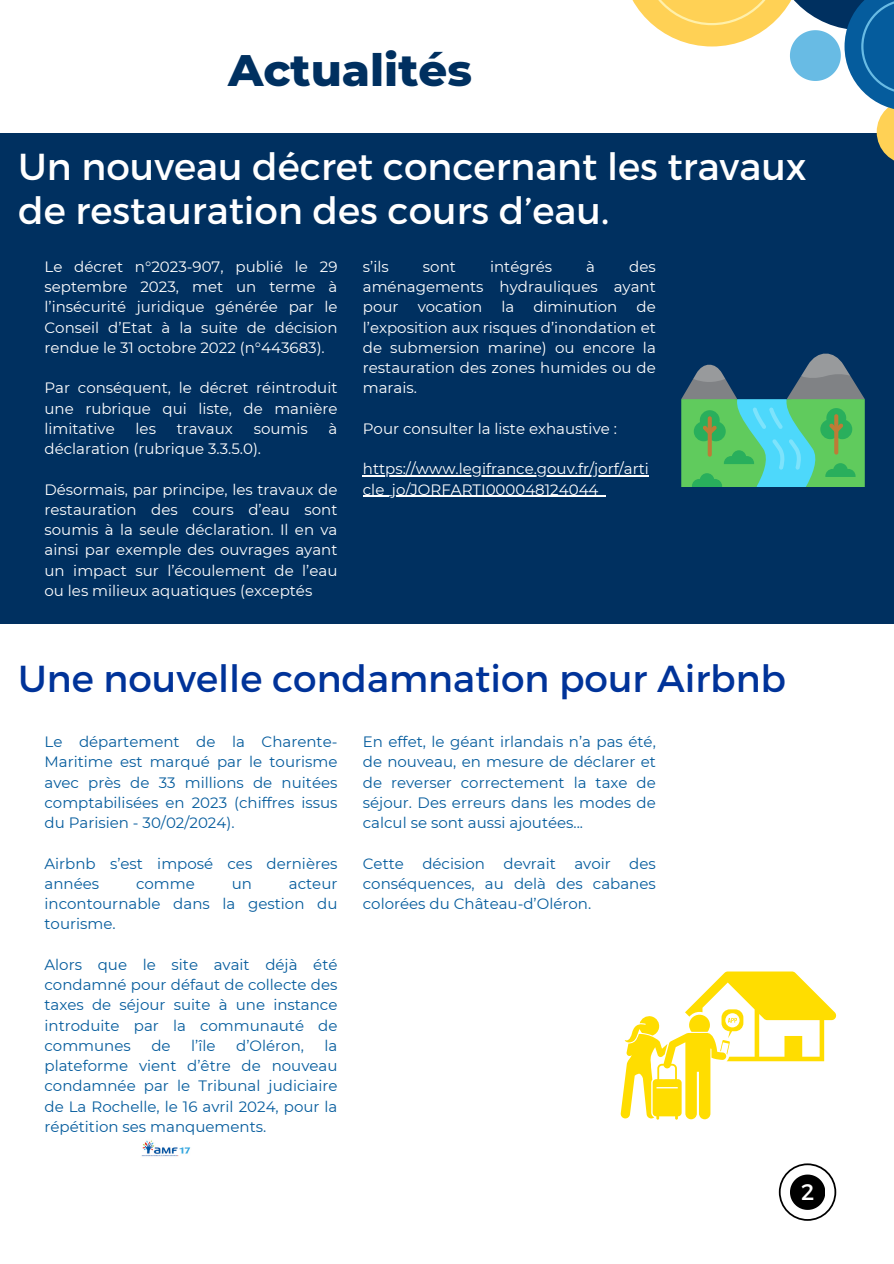
<style>
.page{position:relative;width:894px;height:1264px;background:#fff}
.page>*{position:absolute;margin:0;border:0;box-sizing:border-box;transform-origin:0 0}
.t1{font:800 45px "Montserrat";color:#003060}
.t2{font:37.5px/43.8px "Montserrat";color:#fff}
.t3{font:37.5px "Montserrat";color:#039}
.t4{font:22.5px "Montserrat";color:#fff}
.t5{font:15px/20.2px "Montserrat";color:#fff;text-align:justify}
.t6{font:15px/20.2px "Montserrat";color:#055c9d;text-align:justify}
</style>
<div class="page">
<div style="left:0;top:134px;width:893px;height:489px;background:#003060"></div>
<svg style="left:621px;top:0;width:272px;height:160px"></svg>
<svg style="left:778px;top:1163px;width:58px;height:57px"></svg>
<img style="left:141px;top:1140px;width:50px;height:17px">
<svg style="left:681px;top:353px;width:183px;height:134px"></svg>
<hr style="left:363px;top:475px;width:285px;height:1px;background:#fff">
<hr style="left:363px;top:496px;width:235px;height:1px;background:#fff">
<svg style="left:620px;top:971px;width:216px;height:148px"></svg>
<p class="t1" style="left:228px;top:43px;width:245px">Actualités</p>
<p class="t2" style="left:18px;top:143px;width:789px">Un nouveau décret concernant les travaux de restauration des cours d’eau.</p>
<p class="t5" style="left:44px;top:256px;width:294px">Le décret n°2023-907, publié le 29 septembre 2023, met un terme à l’insécurité juridique générée par le Conseil d’Etat à la suite de décision rendue le 31 octobre 2022 (n°443683).</p>
<h1 class="t5" style="left:44px;top:378px;width:294px">Par conséquent, le décret réintroduit une rubrique qui liste, de manière limitative</h1>
<h1 class="t5" style="left:135px;top:418px;width:22px">les</h1>
<h1 class="t5" style="left:177px;top:418px;width:58px">travaux</h1>
<h1 class="t5" style="left:254px;top:418px;width:56px">soumis</h1>
<h1 class="t5" style="left:328px;top:418px;width:10px">à</h1>
<h1 class="t5" style="left:44px;top:438px;width:218px">déclaration (rubrique 3.3.5.0).</h1>
<h2 class="t5" style="left:44px;top:479px;width:294px">Désormais, par principe, les travaux de restauration des cours d’eau sont soumis à la seule déclaration. Il en va ainsi par exemple des ouvrages ayant un impact sur l’écoulement de l’eau ou les milieux aquatiques (exceptés</h2>
<p class="t5" style="left:363px;top:256px;width:27px">s’ils</p>
<p class="t5" style="left:423px;top:256px;width:34px">sont</p>
<p class="t5" style="left:490px;top:256px;width:64px">intégrés</p>
<p class="t5" style="left:586px;top:256px;width:10px">à</p>
<p class="t5" style="left:363px;top:256px;width:294px;text-indent:266px">des aménagements hydrauliques ayant pour</p>
<p class="t5" style="left:363px;top:297px;width:294px;text-indent:274px">de l’exposition aux risques d’inondation et de submersion marine) ou encore la restauration des zones humides ou de marais.</p>
<p class="t5" style="left:363px;top:418px;width:255px">Pour consulter la liste exhaustive :</p>
<p class="t5" style="left:363px;top:459px;width:287px">https://www.legifrance.gouv.fr/jorf/arti</p>
<h2 class="t5" style="left:363px;top:479px;width:237px">cle_jo/JORFARTI000048124044</h2>
<p class="t5" style="left:417px;top:297px;width:66px">vocation</p>
<p class="t5" style="left:501px;top:297px;width:14px">la</p>
<p class="t5" style="left:533px;top:297px;width:86px">diminution</p>
<p class="t3" style="left:18px;top:653px;width:769px">Une nouvelle condamnation pour Airbnb</p>
<p class="t6" style="left:44px;top:731px;width:294px">Le département de la Charente-Maritime est marqué par le tourisme avec près de 33 millions de nuitées comptabilisées en 2023 (chiffres issus du Parisien - 30/02/2024).</p>
<p class="t6" style="left:44px;top:853px;width:294px">Airbnb s’est imposé ces dernières années</p>
<p class="t6" style="left:44px;top:873px;width:294px;text-indent:244px">acteur incontournable dans la gestion du tourisme.</p>
<p class="t6" style="left:44px;top:954px;width:294px">Alors que le site avait déjà été condamné pour défaut de collecte des taxes de séjour suite à une instance introduite par la communauté de communes</p>
<p class="t6" style="left:136px;top:873px;width:60px">comme</p>
<p class="t6" style="left:232px;top:873px;width:22px">un</p>
<p class="t6" style="left:151px;top:1035px;width:21px">de</p>
<p class="t6" style="left:191px;top:1035px;width:26px">l’île</p>
<p class="t6" style="left:236px;top:1035px;width:69px">d’Oléron,</p>
<p class="t6" style="left:44px;top:1035px;width:294px;text-indent:280px">la plateforme vient d’être de nouveau condamnée par le Tribunal judiciaire de La Rochelle, le 16 avril 2024, pour la répétition ses manquements.</p>
<p class="t6" style="left:363px;top:731px;width:294px">En effet, le géant irlandais n’a pas été, de nouveau, en mesure de déclarer et de reverser correctement la taxe de séjour. Des erreurs dans les modes de calcul se sont aussi ajoutées...</p>
<p class="t6" style="left:363px;top:853px;width:294px">Cette décision devrait avoir des conséquences, au delà des cabanes colorées du Château-d’Oléron.</p>
<p class="t4" style="left:800px;top:1177px;width:15px">2</p>
</div>
